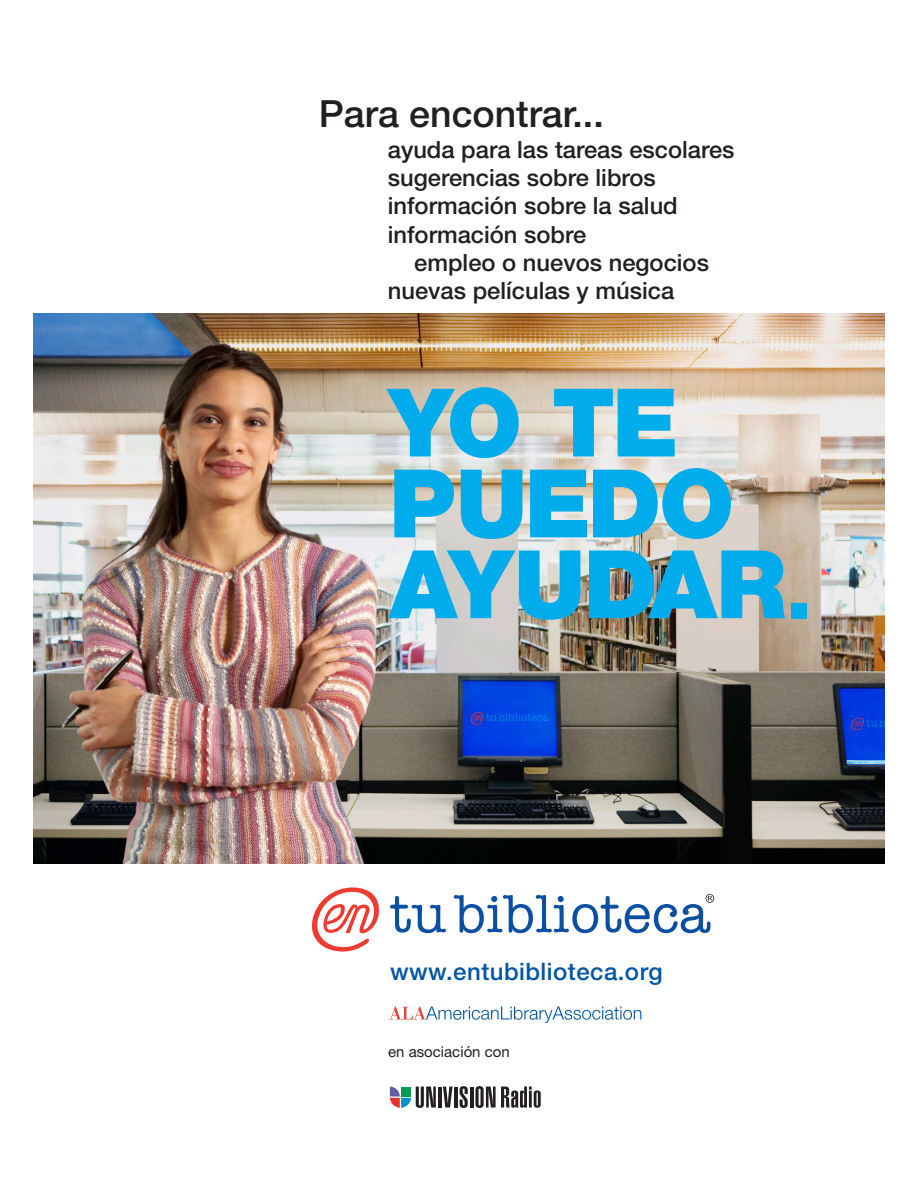
<style>
.page{position:relative;width:918px;height:1188px;background:#fff}
.page>*{position:absolute;margin:0;border:0;box-sizing:border-box;transform-origin:0 0}
.t1{font:900 94.65px "Helvetica Neue";letter-spacing:-.03em;color:#00aceb}
.t2{font:500 37.5px "Helvetica Neue";color:#231f20}
.t3{font:500 24px "Helvetica Neue";letter-spacing:.02em;color:#0155a5}
.t4{font:500 23.7px "Helvetica Neue";color:#231f20}
.t5{font:15px "Helvetica Neue";color:#231f20}
.s1{font-size:75.75px}
</style>
<div class="page">
<svg style="left:390px;top:896px;width:56px;height:37px"></svg>
<svg style="left:312px;top:888px;width:67px;height:63px"></svg>
<svg style="left:454px;top:894px;width:260px;height:39px"></svg>
<img style="left:34px;top:314px;width:850px;height:549px">
<svg style="left:389px;top:1007px;width:252px;height:16px"></svg>
<hr style="left:438px;top:1087px;width:3px;height:21px;background:#231f20">
<svg style="left:443px;top:1087px;width:9px;height:21px"></svg>
<hr style="left:454px;top:1087px;width:3px;height:21px;background:#231f20">
<svg style="left:460px;top:1086px;width:8px;height:22px"></svg>
<hr style="left:470px;top:1087px;width:3px;height:21px;background:#231f20">
<svg style="left:475px;top:1086px;width:66px;height:22px"></svg>
<svg style="left:390px;top:1087px;width:46px;height:21px"></svg>
<div style="left:401px;top:1087px;width:10px;height:9px;background:#009d55"></div>
<p class="t2" style="left:319px;top:91px;width:286px">Para encontrar...</p>
<p class="t4" style="left:388px;top:135px;width:348px">ayuda para las tareas escolares</p>
<p class="t4" style="left:388px;top:164px;width:270px">sugerencias sobre libros</p>
<p class="t4" style="left:388px;top:192px;width:291px">información sobre la salud</p>
<p class="t4" style="left:388px;top:220px;width:200px">información sobre</p>
<p class="t4" style="left:414px;top:248px;width:296px">empleo o nuevos negocios</p>
<p class="t4" style="left:388px;top:276px;width:288px">nuevas películas y música</p>
<p class="t1" style="left:389px;top:366px;width:291px">YO TE</p>
<p class="t1" style="left:389px;top:447px;width:347px">PUEDO</p>
<p class="t1" style="left:389px;top:528px;width:425px">AYUDAR<span class="s1">.</span></p>
<p class="t3" style="left:390px;top:957px;width:274px">www.entubiblioteca.org</p>
<p class="t5" style="left:388px;top:1043px;width:123px">en asociación con</p>
</div>
